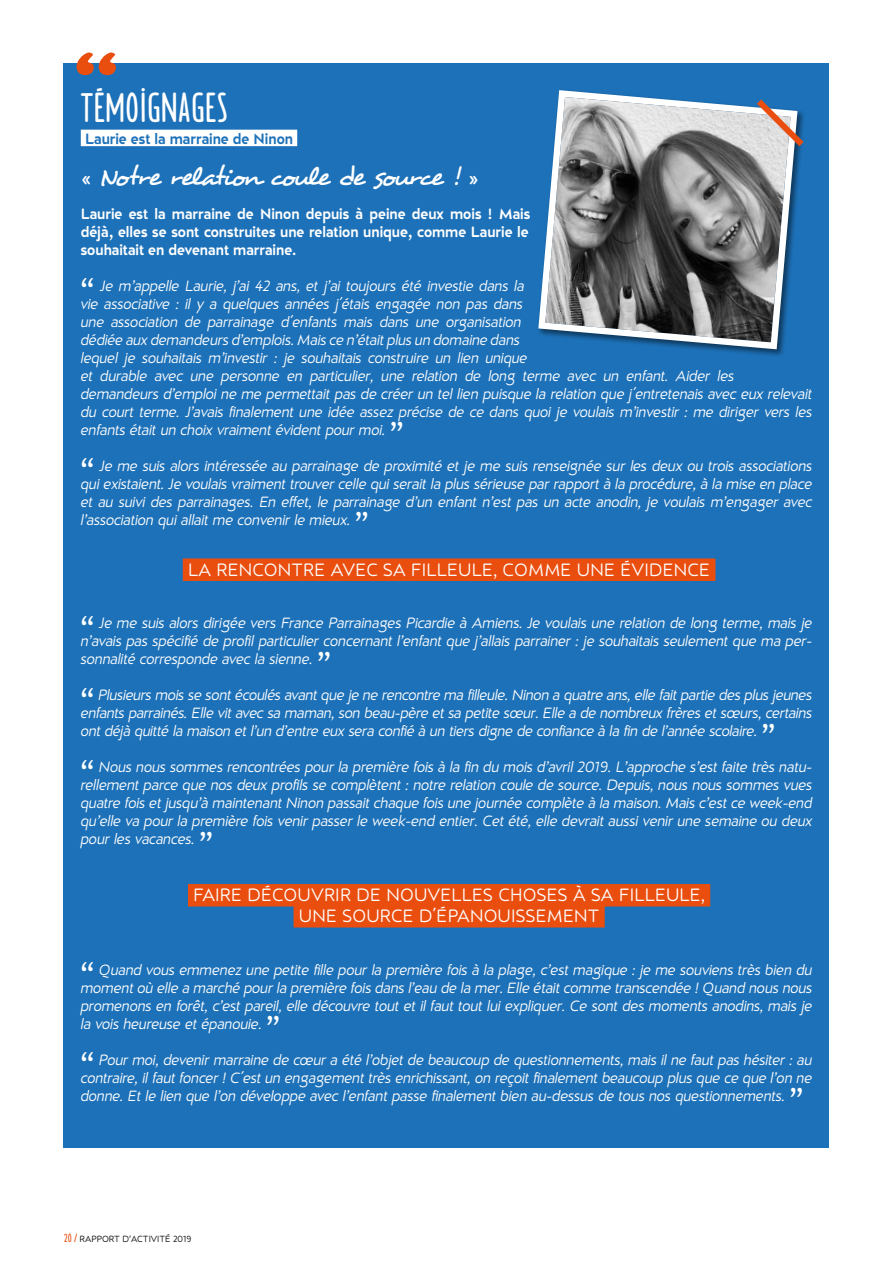
<style>
.page{position:relative;width:893px;height:1263px;background:#fff}
.page>*{position:absolute;margin:0;border:0;box-sizing:border-box;transform-origin:0 0}
.t1{font:42px "Borden";color:#fff}
.t2{font:italic 27px "Desyrel";letter-spacing:-.045em;color:#fff}
.t3{font:18px/21px "D Hanna Soft";letter-spacing:.01em;color:#fff;text-align:center}
.t4{font:italic 15px/18px "D Hanna Soft";color:#fff;text-align:justify}
.t5{font:700 15px/18px "D Hanna Soft";color:#fff;text-align:justify}
.t6{font:700 15px "D Hanna Soft";color:#1d71b8}
.t7{font:9px "D Hanna Soft";color:#000}
.s1{font-style:normal}
.s2{font-weight:700;font-style:normal;font-size:24px}
.s3{font-family:"Borden";font-size:12px;color:#e94e0f}
</style>
<div class="page">
<div style="left:64px;top:64px;width:765px;height:1084px;background:#1d71b8"></div>
<div style="left:81px;top:130px;width:216px;height:16px;background:#fff"></div>
<div style="left:183px;top:558px;width:532px;height:23px;background:#e94e0f"></div>
<div style="left:188px;top:884px;width:522px;height:22px;background:#e94e0f"></div>
<div style="left:294px;top:905px;width:311px;height:22px;background:#e94e0f"></div>
<svg style="left:77px;top:52px;width:39px;height:23px"></svg>
<svg style="left:538px;top:90px;width:263px;height:263px;background:#74818c"></svg>
<svg style="left:750px;top:93px;width:54px;height:60px"></svg>
<h1 class="t1" style="left:81px;top:81px;width:148px">TÉMOIGNAGES</h1>
<p class="t6" style="left:85px;top:129px;width:209px">Laurie est la marraine de Ninon</p>
<h2 class="t2" style="left:81px;top:159px;width:398px"><span class="s1">«</span> Notre relation coule de source ! <span class="s1">»</span></h2>
<p class="t5" style="left:81px;top:205px;width:451px">Laurie est la marraine de Ninon depuis à peine deux mois ! Mais déjà, elles se sont construites une relation unique, comme Laurie le souhaitait en devenant marraine.</p>
<p class="t4" style="left:81px;top:277px;width:733px;text-align:left"><span class="s2">“</span> Je m’appelle Laurie, j’ai 42 ans, et j’ai toujours été investie dans la<br>vie associative : il y a quelques années j'étais engagée non pas dans<br>une association de parrainage d'enfants mais dans une organisation<br>dédiée aux demandeurs d’emplois. Mais ce n’était plus un domaine dans<br>lequel je souhaitais m’investir : je souhaitais construire un lien unique<br>et durable avec une personne en particulier, une relation de long terme avec un enfant. Aider les demandeurs d’emploi ne me permettait pas de créer un tel lien puisque la relation que j'entretenais avec eux relevait du court terme. J’avais finalement une idée assez précise de ce dans quoi je voulais m’investir : me diriger vers les enfants était un choix vraiment évident pour moi. <span class="s2">”</span></p>
<p class="t4" style="left:81px;top:457px;width:733px"><span class="s2">“</span> Je me suis alors intéressée au parrainage de proximité et je me suis renseignée sur les deux ou trois associations qui existaient. Je voulais vraiment trouver celle qui serait la plus sérieuse par rapport à la procédure, à la mise en place et au suivi des parrainages. En effet, le parrainage d’un enfant n’est pas un acte anodin, je voulais m’engager avec l’association qui allait me convenir le mieux. <span class="s2">”</span></p>
<p class="t3" style="left:188px;top:559px;width:523px">LA RENCONTRE AVEC SA FILLEULE, COMME UNE ÉVIDENCE</p>
<p class="t4" style="left:81px;top:614px;width:733px"><span class="s2">“</span> Je me suis alors dirigée vers France Parrainages Picardie à Amiens. Je voulais une relation de long terme, mais je n’avais pas spécifié de profil particulier concernant l’enfant que j’allais parrainer : je souhaitais seulement que ma per&shy;sonnalité corresponde avec la sienne. <span class="s2">”</span></p>
<p class="t4" style="left:81px;top:686px;width:733px"><span class="s2">“</span> Plusieurs mois se sont écoulés avant que je ne rencontre ma filleule. Ninon a quatre ans, elle fait partie des plus jeunes enfants parrainés. Elle vit avec sa maman, son beau-père et sa petite sœur. Elle a de nombreux frères et sœurs, certains ont déjà quitté la maison et l’un d’entre eux sera confié à un tiers digne de confiance à la fin de l’année scolaire. <span class="s2">”</span></p>
<p class="t4" style="left:81px;top:758px;width:733px"><span class="s2">“</span> Nous nous sommes rencontrées pour la première fois à la fin du mois d’avril 2019. L’approche s’est faite très natu&shy;rellement parce que nos deux profils se complètent : notre relation coule de source. Depuis, nous nous sommes vues quatre fois et jusqu’à maintenant Ninon passait chaque fois une journée complète à la maison. Mais c’est ce week-end qu’elle va pour la première fois venir passer le week-end entier. Cet été, elle devrait aussi venir une semaine ou deux pour les vacances. <span class="s2">”</span></p>
<p class="t3" style="left:193px;top:885px;width:513px">FAIRE DÉCOUVRIR DE NOUVELLES CHOSES À SA FILLEULE,<br>UNE SOURCE D'ÉPANOUISSEMENT</p>
<p class="t4" style="left:81px;top:961px;width:733px"><span class="s2">“</span> Quand vous emmenez une petite fille pour la première fois à la plage, c’est magique : je me souviens très bien du moment où elle a marché pour la première fois dans l’eau de la mer. Elle était comme transcendée ! Quand nous nous promenons en forêt, c’est pareil, elle découvre tout et il faut tout lui expliquer. Ce sont des moments anodins, mais je la vois heureuse et épanouie. <span class="s2">”</span></p>
<p class="t4" style="left:81px;top:1051px;width:733px"><span class="s2">“</span> Pour moi, devenir marraine de cœur a été l’objet de beaucoup de questionnements, mais il ne faut pas hésiter : au contraire, il faut foncer ! C'est un engagement très enrichissant, on reçoit finalement beaucoup plus que ce que l’on ne donne. Et le lien que l’on développe avec l’enfant passe finalement bien au-dessus de tous nos questionnements. <span class="s2">”</span></p>
<p class="t7" style="left:64px;top:1233px;width:129px"><span class="s3">20 /</span> RAPPORT D’ACTIVITÉ 2019</p>
</div>
